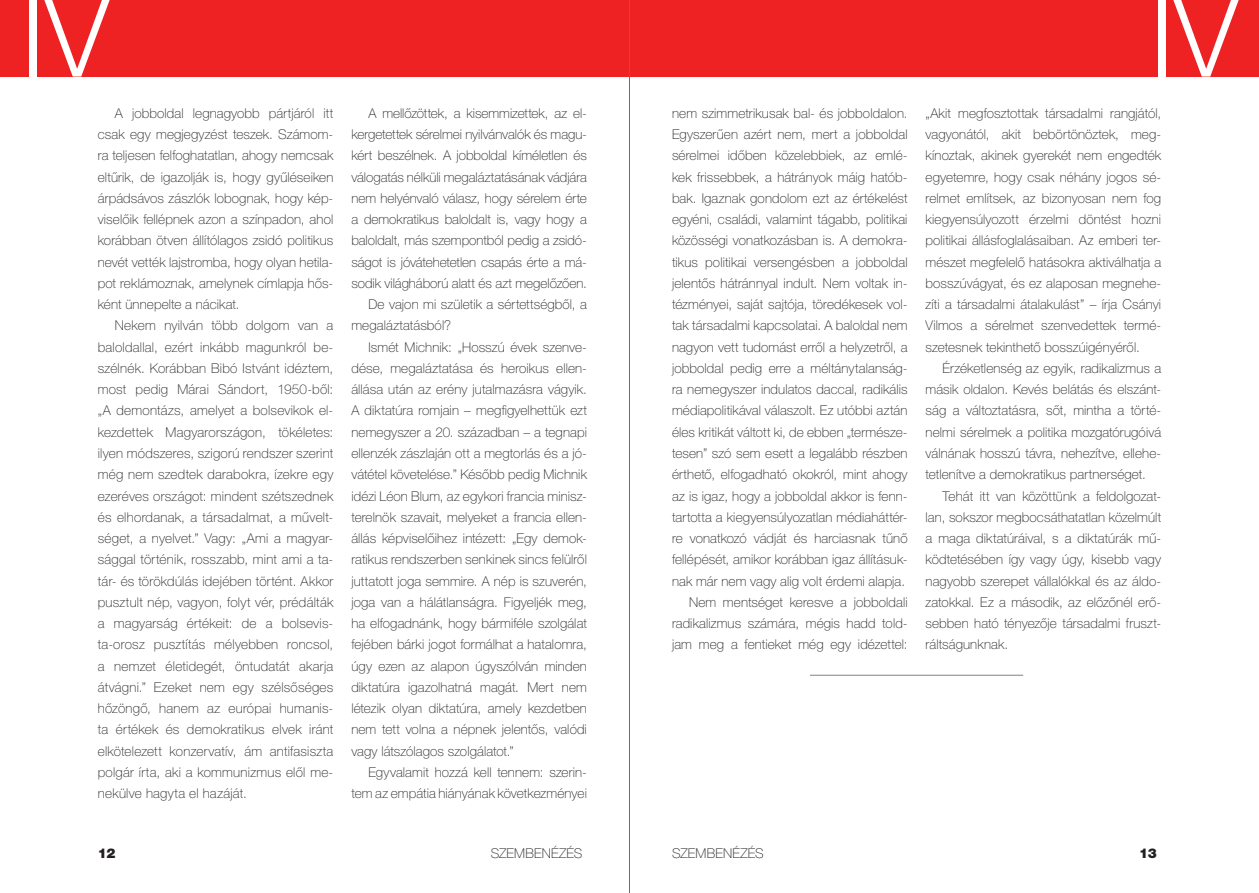
<style>
.page{position:relative;width:1259px;height:893px;background:#fff}
.page>*{position:absolute;margin:0;border:0;box-sizing:border-box;transform-origin:0 0}
.t1{font:107.25px "Helvetica Neue LT Std Lt HU";color:#fff}
.t2{font:13.5px/21.3px "Helvetica Neue LT Std Th HU";letter-spacing:.01em;color:#231f20;text-align:justify}
.t3{font:13.5px "Helvetica Neue LT Std Blk HU";color:#231f20}
</style>
<div class="page">
<div style="left:0;top:0;width:629px;height:77px;background:#ee2123"></div>
<div style="left:629px;top:0;width:630px;height:77px;background:#ee2123"></div>
<hr style="left:810px;top:675px;width:213px;height:1px;background:#808285">
<hr style="left:629px;top:0;width:1px;height:893px;background:#6c6d70">
<h1 class="t1" style="left:21px;top:-27px;width:89px">IV</h1>
<h1 class="t1" style="left:1150px;top:-27px;width:89px">IV</h1>
<p class="t2" style="left:98px;top:102px;width:237px;text-indent:17px">A jobboldal legnagyobb pártjáról itt csak egy megjegyzést teszek. Számom&shy;ra teljesen felfoghatatlan, ahogy nemcsak eltűrik, de igazolják is, hogy gyűléseiken árpádsávos zászlók lobognak, hogy kép&shy;viselőik fellépnek azon a színpadon, ahol korábban ötven állítólagos zsidó politikus nevét vették lajstromba, hogy olyan hetila&shy;pot reklámoznak, amelynek címlapja hős&shy;ként ünnepelte a nácikat.</p>
<p class="t2" style="left:98px;top:315px;width:237px;text-indent:17px">Nekem nyilván több dolgom van a baloldallal, ezért inkább magunkról be&shy;szélnék. Korábban Bibó Istvánt idéztem, most pedig Márai Sándort, 1950-ből: „A demontázs, amelyet a bolsevikok el&shy;kezdettek Magyarországon, tökéletes: ilyen módszeres, szigorú rendszer szerint még nem szedtek darabokra, ízekre egy ezeréves országot: mindent szétszednek és elhordanak, a társadalmat, a művelt&shy;séget, a nyelvet.” Vagy: „Ami a magyar&shy;sággal történik, rosszabb, mint ami a ta&shy;tár- és törökdúlás idejében történt. Akkor pusztult nép, vagyon, folyt vér, prédálták a magyarság értékeit: de a bolsevis&shy;ta-orosz pusztítás mélyebben roncsol, a nemzet életidegét, öntudatát akarja átvágni.” Ezeket nem egy szélsőséges hőzöngő, hanem az európai humanis&shy;ta értékek és demokratikus elvek iránt elkötelezett konzervatív, ám antifasiszta polgár írta, aki a kommunizmus elől me&shy;nekülve hagyta el hazáját.</p>
<p class="t2" style="left:368px;top:102px;width:220px">A mellőzöttek, a kisemmizettek, az el-</p>
<p class="t2" style="left:351px;top:124px;width:237px">kergetettek sérelmei nyilvánvalók és magu-</p>
<p class="t2" style="left:351px;top:145px;width:237px">kért beszélnek. A jobboldal kíméletlen és</p>
<p class="t2" style="left:351px;top:166px;width:237px">válogatás nélküli megaláztatásának vádjára</p>
<p class="t2" style="left:351px;top:187px;width:237px">nem helyénvaló válasz, hogy sérelem érte</p>
<p class="t2" style="left:351px;top:209px;width:237px">a demokratikus baloldalt is, vagy hogy a</p>
<p class="t2" style="left:351px;top:230px;width:237px">baloldalt, más szempontból pedig a zsidó-</p>
<p class="t2" style="left:351px;top:251px;width:237px">ságot is jóvátehetetlen csapás érte a má-</p>
<p class="t2" style="left:351px;top:272px;width:237px">sodik világháború alatt és azt megelőzően.</p>
<p class="t2" style="left:368px;top:294px;width:220px">De vajon mi születik a sértettségből, a</p>
<p class="t2" style="left:351px;top:315px;width:101px">megaláztatásból?</p>
<p class="t2" style="left:368px;top:336px;width:220px">Ismét Michnik: „Hosszú évek szenve-</p>
<p class="t2" style="left:351px;top:357px;width:237px">dése, megaláztatása és heroikus ellen-</p>
<p class="t2" style="left:351px;top:379px;width:237px">állása után az erény jutalmazásra vágyik.</p>
<p class="t2" style="left:351px;top:400px;width:237px">A diktatúra romjain – megfigyelhettük ezt</p>
<p class="t2" style="left:351px;top:421px;width:237px">nemegyszer a 20. században – a tegnapi</p>
<p class="t2" style="left:351px;top:442px;width:237px">ellenzék zászlaján ott a megtorlás és a jó-</p>
<p class="t2" style="left:351px;top:464px;width:237px">vátétel követelése.” Később pedig Michnik</p>
<p class="t2" style="left:351px;top:485px;width:237px">idézi Léon Blum, az egykori francia minisz-</p>
<p class="t2" style="left:351px;top:506px;width:237px">terelnök szavait, melyeket a francia ellen-</p>
<p class="t2" style="left:351px;top:528px;width:237px">állás képviselőihez intézett: „Egy demok-</p>
<p class="t2" style="left:351px;top:549px;width:237px">ratikus rendszerben senkinek sincs felülről</p>
<p class="t2" style="left:351px;top:570px;width:237px">juttatott joga semmire. A nép is szuverén,</p>
<p class="t2" style="left:351px;top:591px;width:237px">joga van a hálátlanságra. Figyeljék meg,</p>
<p class="t2" style="left:351px;top:613px;width:237px">ha elfogadnánk, hogy bármiféle szolgálat</p>
<p class="t2" style="left:351px;top:634px;width:237px">fejében bárki jogot formálhat a hatalomra,</p>
<p class="t2" style="left:351px;top:655px;width:237px">úgy ezen az alapon úgyszólván minden</p>
<p class="t2" style="left:351px;top:676px;width:237px">diktatúra igazolhatná magát. Mert nem</p>
<p class="t2" style="left:351px;top:698px;width:237px">létezik olyan diktatúra, amely kezdetben</p>
<p class="t2" style="left:351px;top:719px;width:237px">nem tett volna a népnek jelentős, valódi</p>
<p class="t2" style="left:351px;top:740px;width:164px">vagy látszólagos szolgálatot.”</p>
<p class="t2" style="left:368px;top:761px;width:220px">Egyvalamit hozzá kell tennem: szerin-</p>
<p class="t2" style="left:351px;top:783px;width:237px">tem az empátia hiányának következményei</p>
<p class="t2" style="left:672px;top:102px;width:237px;text-align:right">nem szimmetrikusak bal- és jobboldalon.<br>Egyszerűen azért nem, mert a jobboldal sérelmei időben közelebbiek, az emlé&shy;kek frissebbek, a hátrányok máig hatób&shy;bak. Igaznak gondolom ezt az értékelést egyéni, családi, valamint tágabb, politikai közösségi vonatkozásban is. A demokra&shy;tikus politikai versengésben a jobboldal jelentős hátránnyal indult. Nem voltak in&shy;tézményei, saját sajtója, töredékesek vol&shy;tak társadalmi kapcsolatai. A baloldal nem nagyon vett tudomást erről a helyzetről, a jobboldal pedig erre a méltánytalanság&shy;ra nemegyszer indulatos daccal, radikális médiapolitikával válaszolt. Ez utóbbi aztán éles kritikát váltott ki, de ebben „természe&shy;tesen” szó sem esett a legalább részben érthető, elfogadható okokról, mint ahogy az is igaz, hogy a jobboldal akkor is fenn&shy;tartotta a kiegyensúlyozatlan médiaháttér&shy;re vonatkozó vádját és harciasnak tűnő fellépését, amikor korábban igaz állításuk&shy;nak már nem vagy alig volt érdemi alapja.<br>Nem mentséget keresve a jobboldali radikalizmus számára, mégis hadd told&shy;jam meg a fentieket még egy idézettel:</p>
<p class="t2" style="left:925px;top:102px;width:237px">„Akit megfosztottak társadalmi rangjától, vagyonától, akit bebörtönöztek, meg&shy;kínoztak, akinek gyerekét nem engedték egyetemre, hogy csak néhány jogos sé&shy;relmet említsek, az bizonyosan nem fog kiegyensúlyozott érzelmi döntést hozni politikai állásfoglalásaiban. Az emberi ter&shy;mészet megfelelő hatásokra aktiválhatja a bosszúvágyat, és ez alaposan megnehe&shy;zíti a társadalmi átalakulást” – írja Csányi Vilmos a sérelmet szenvedettek termé&shy;szetesnek tekinthető bosszúigényéről.</p>
<p class="t2" style="left:925px;top:357px;width:237px;text-indent:17px">Érzéketlenség az egyik, radikalizmus a másik oldalon. Kevés belátás és elszánt&shy;ság a változtatásra, sőt, mintha a törté&shy;nelmi sérelmek a politika mozgatórugóivá válnának hosszú távra, nehezítve, ellehe&shy;tetlenítve a demokratikus partnerséget.</p>
<p class="t2" style="left:925px;top:485px;width:237px;text-indent:17px">Tehát itt van közöttünk a feldolgozat&shy;lan, sokszor megbocsáthatatlan közelmúlt a maga diktatúráival, s a diktatúrák mű&shy;ködtetésében így vagy úgy, kisebb vagy nagyobb szerepet vállalókkal és az áldo&shy;zatokkal. Ez a második, az előzőnél erő&shy;sebben ható tényezője társadalmi fruszt&shy;ráltságunknak.</p>
<p class="t3" style="left:98px;top:846px;width:19px">12</p>
<p class="t2" style="left:491px;top:843px;width:91px">Szemb en ézés</p>
<p class="t2" style="left:672px;top:843px;width:89px">Szemb en ézés</p>
<p class="t3" style="left:1139px;top:846px;width:19px">13</p>
</div>
